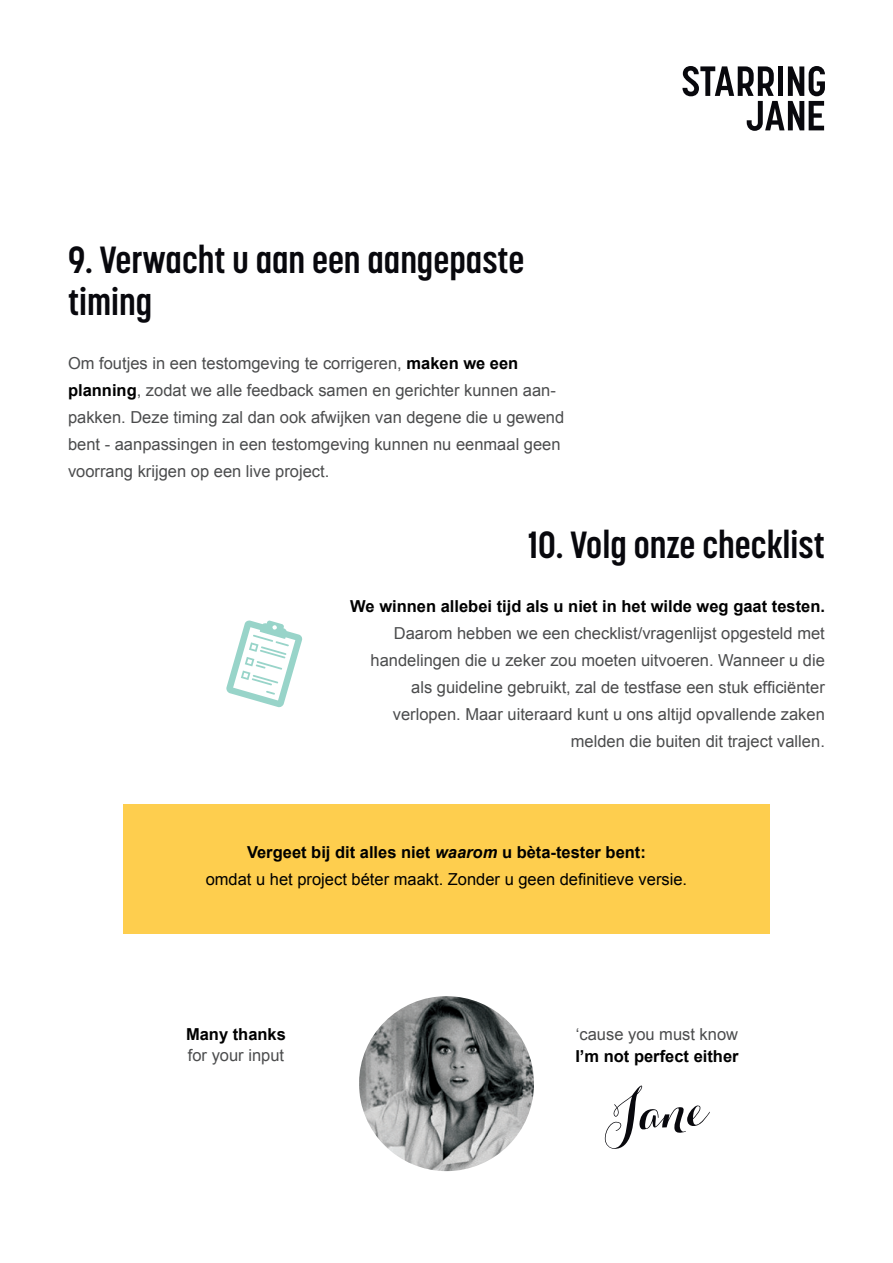
<style>
.page{position:relative;width:893px;height:1263px;background:#fff}
.page>*{position:absolute;margin:0;border:0;box-sizing:border-box;transform-origin:0 0}
.t1{font:900 54px "Carolyna Pro";color:#08080d}
.t2{font:700 37.5px/42px "Korolev Condensed";color:#08080d}
.t3{font:16.5px/27px "Arial";color:#4b4c4d}
.t4{font:700 16.5px "Arial";color:#000}
.t5{font:16.5px "Arial";color:#000}
.s1{font-weight:700;color:#000}
.s2{font-style:italic}
</style>
<div class="page">
<svg style="left:682px;top:66px;width:143px;height:65px"></svg>
<div style="left:123px;top:804px;width:647px;height:130px;background:#fece4e"></div>
<img style="left:359px;top:996px;width:175px;height:175px;border-radius:87px">
<svg style="left:226px;top:620px;width:77px;height:88px"></svg>
<p class="t2" style="left:68px;top:238px;width:458px">9. Verwacht u aan een aangepaste timing</p>
<p class="t3" style="left:68px;top:350px;width:498px">Om foutjes in een testomgeving te corrigeren, <span class="s1">maken we een planning</span>, zodat we alle feedback samen en gerichter kunnen aan&shy;pakken. Deze timing zal dan ook afwijken van degene die u gewend bent - aanpassingen in een testomgeving kunnen nu eenmaal geen voorrang krijgen op een live project.</p>
<p class="t2" style="left:528px;top:523px;width:299px">10. Volg onze checklist</p>
<p class="t3" style="left:350px;top:592px;width:476px;text-align:right"><span class="s1">We winnen allebei tijd als u niet in het wilde weg gaat testen.<br></span>Daarom hebben we een checklist/vragenlijst opgesteld met handelingen die u zeker zou moeten uitvoeren. Wanneer u die als guideline gebruikt, zal de testfase een stuk efficiënter verlopen. Maar uiteraard kunt u ons altijd opvallende zaken melden die buiten dit traject vallen.</p>
<p class="t4" style="left:247px;top:841px;width:400px">Vergeet bij dit alles niet <span class="s2">waarom</span> u bèta-tester bent:</p>
<p class="t5" style="left:206px;top:869px;width:483px">omdat u het project béter maakt. Zonder u geen definitieve versie.</p>
<p class="t4" style="left:186px;top:1023px;width:101px">Many thanks</p>
<p class="t3" style="left:188px;top:1041px;width:98px">for your input</p>
<p class="t3" style="left:576px;top:1020px;width:164px">‘cause you must know</p>
<p class="t4" style="left:575px;top:1045px;width:165px">I’m not perfect either</p>
<p class="t1" style="left:601px;top:1082px;width:108px;rotate:-4deg">Jane</p>
</div>
